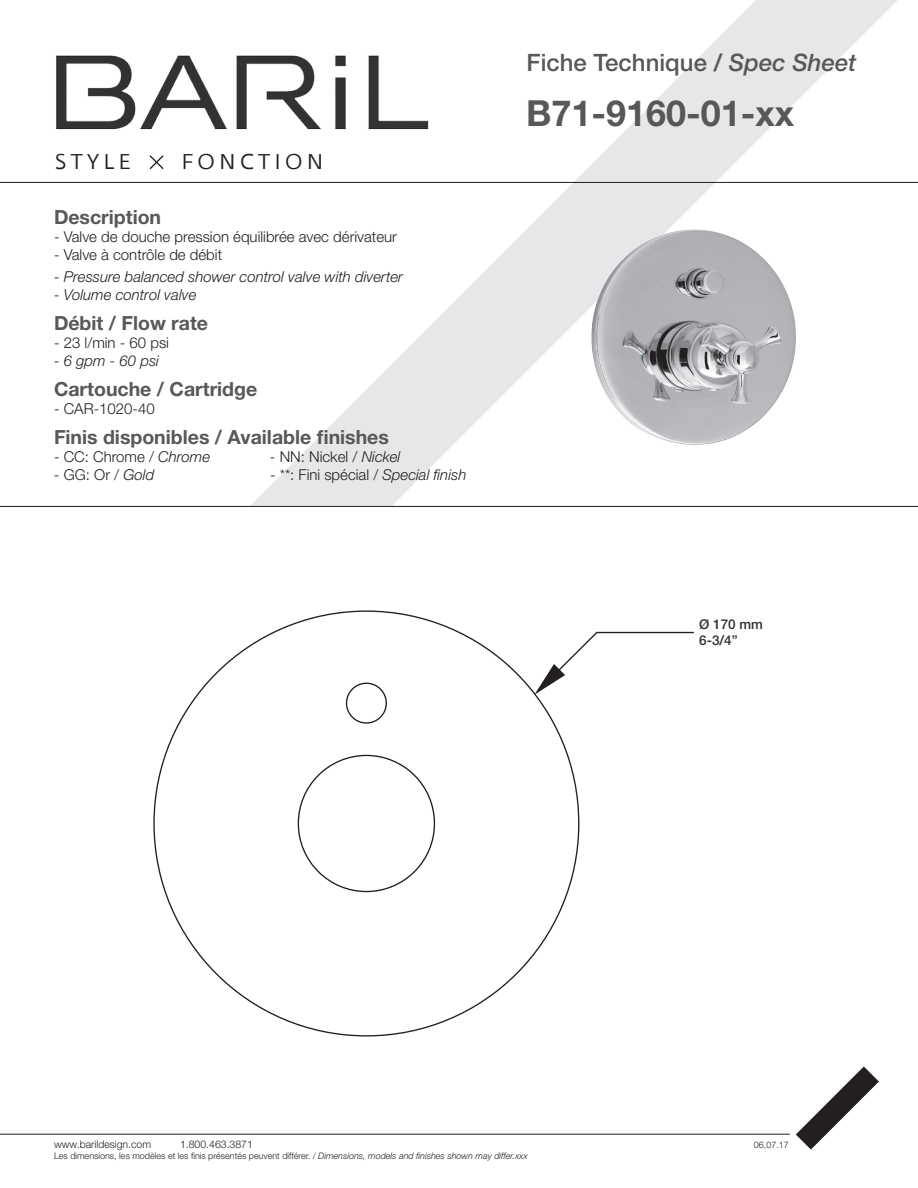
<style>
.page{position:relative;width:918px;height:1188px;background:#fff}
.page>*{position:absolute;margin:0;border:0;box-sizing:border-box;transform-origin:0 0}
.t1{font:700 36px "Helvetica Neue LT Std";color:#57585a}
.t2{font:500 24px "Helvetica Neue LT Std";color:#57585a}
.t3{font:21.3px "Fedra Sans Greek Book TF";letter-spacing:.2em;color:#231f20}
.t4{font:700 19.5px "Helvetica Neue LT Std";color:#57585a}
.t5{font:300 15px "Helvetica Neue LT Std";color:#231f20}
.t6{font:italic 300 15px "Helvetica Neue LT Std";color:#231f20}
.t7{font:500 13.5px/16.6px "Helvetica Neue LT Std";color:#312f30}
.t8{font:300 10.5px "Helvetica Neue LT Std";color:#231f20}
.t9{font:300 9px "Helvetica Neue LT Std";color:#231f20}
.s1{font-style:italic}
</style>
<div class="page">
<svg style="left:250px;top:0;width:648px;height:506px"></svg>
<img style="left:54px;top:54px;width:378px;height:128px">
<svg style="left:148px;top:154px;width:17px;height:17px"></svg>
<hr style="left:0;top:182px;width:918px;height:1px;background:#231f20">
<hr style="left:0;top:506px;width:918px;height:1px;background:#231f20">
<hr style="left:0;top:1134px;width:790px;height:1px;background:#231f20">
<svg style="left:796px;top:1066px;width:83px;height:84px"></svg>
<div style="left:346px;top:683px;width:41px;height:41px;border:1px solid #231f20;border-radius:50%"></div>
<svg style="left:534px;top:632px;width:160px;height:63px"></svg>
<img style="left:568px;top:182px;width:268px;height:324px">
<h2 class="t2" style="left:526px;top:48px;width:331px">Fiche Technique / <span class="s1">Spec Sheet</span></h2>
<h3 class="t3" style="left:55px;top:151px;width:77px">STYLE</h3>
<h3 class="t3" style="left:181px;top:151px;width:144px">FONCTION</h3>
<p class="t4" style="left:54px;top:205px;width:109px">Description</p>
<p class="t5" style="left:54px;top:227px;width:344px">- Valve de douche pression équilibrée avec dérivateur</p>
<p class="t5" style="left:54px;top:245px;width:170px">- Valve à contrôle de débit</p>
<p class="t6" style="left:54px;top:268px;width:350px">- Pressure balanced shower control valve with diverter</p>
<p class="t6" style="left:54px;top:286px;width:144px">- Volume control valve</p>
<p class="t4" style="left:54px;top:311px;width:156px">Débit / Flow rate</p>
<p class="t5" style="left:54px;top:334px;width:117px">- 23 l/min - 60 psi</p>
<p class="t6" style="left:54px;top:352px;width:107px">- 6 gpm - 60 psi</p>
<p class="t4" style="left:54px;top:377px;width:205px">Cartouche / Cartridge</p>
<p class="t5" style="left:54px;top:400px;width:102px">- CAR-1020-40</p>
<p class="t4" style="left:54px;top:425px;width:336px">Finis disponibles / Available finishes</p>
<p class="t5" style="left:54px;top:448px;width:158px">- CC: Chrome / <span class="s1">Chrome</span></p>
<p class="t5" style="left:270px;top:448px;width:132px">- NN: Nickel / <span class="s1">Nickel</span></p>
<p class="t5" style="left:54px;top:466px;width:102px">- GG: Or / <span class="s1">Gold</span></p>
<p class="t5" style="left:270px;top:466px;width:198px">- **: Fini spécial / <span class="s1">Special finish</span></p>
<p class="t1" style="left:526px;top:91px;width:270px">B71-9160-01-xx</p>
<p class="t7" style="left:699px;top:615px;width:65px">Ø 170 mm<br>6-3/4”</p>
<p class="t8" style="left:54px;top:1138px;width:99px">www.barildesign.com</p>
<p class="t8" style="left:180px;top:1138px;width:74px">1.800.463.3871</p>
<p class="t9" style="left:754px;top:1140px;width:37px">06.07.17</p>
<p class="t9" style="left:54px;top:1150px;width:475px">Les dimensions, les modèles et les finis présentés peuvent différer. / <span class="s1">Dimensions, models and finishes shown may differ.xxx</span></p>
</div>
